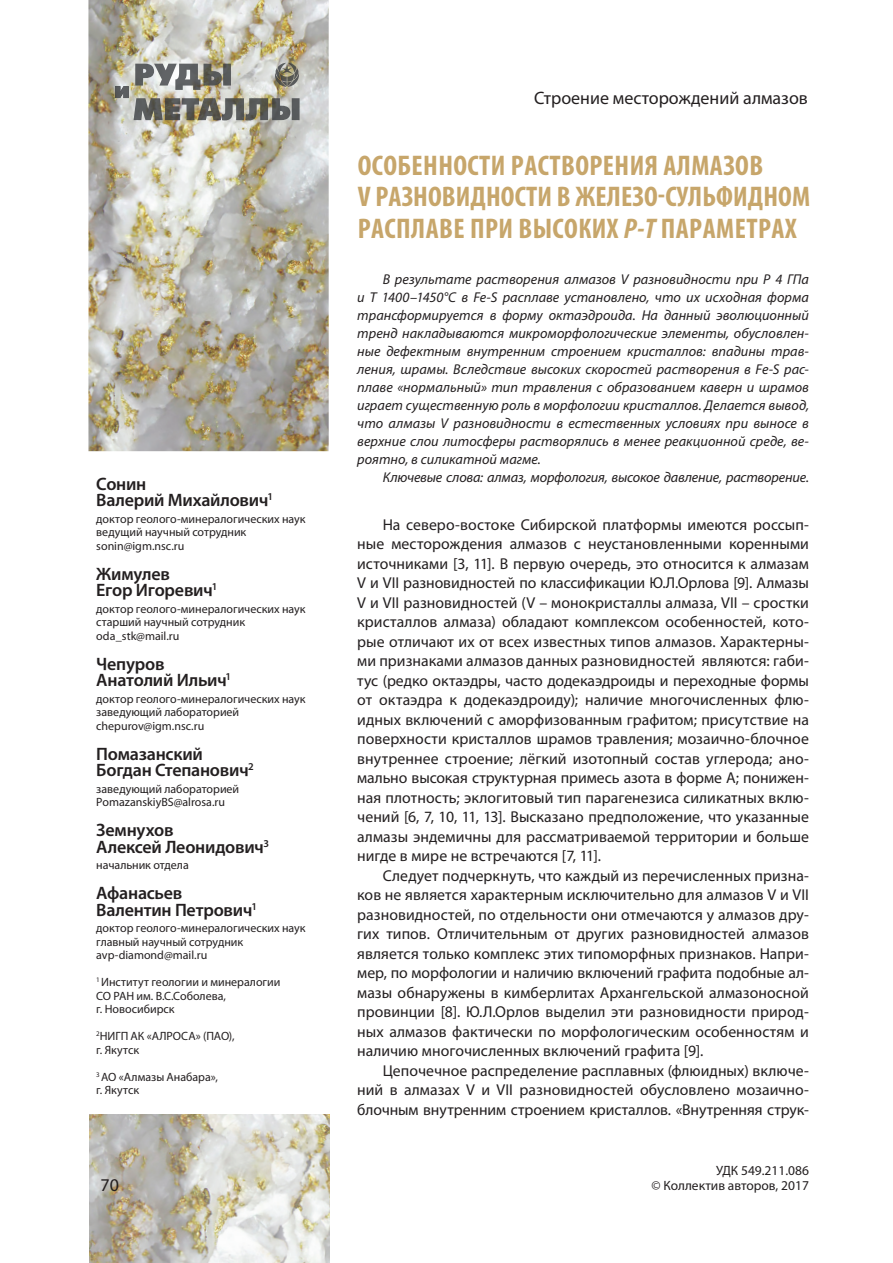
<style>
.page{position:relative;width:893px;height:1263px;background:#fff}
.page>*{position:absolute;margin:0;border:0;box-sizing:border-box;transform-origin:0 0}
.t1{font:700 condensed 28.5px/31.5px "Myriad Pro";letter-spacing:.015em;color:#c7a66b}
.Место_работы_автора{font:600 18px "Myriad Pro";letter-spacing:-.015em;color:#231f20}
.t2{font:18px "Myriad Pro";color:#231f20}
.Осн_т{font:15.75px/19.5px "Myriad Pro";color:#231f20;text-align:justify}
.Аннотация_-_русский{font:italic 14.25px/18px "Myriad Pro";letter-spacing:-.005em;color:#231f20;text-align:justify}
.t3{font:13.5px "Myriad Pro";color:#231f20}
.Место_работы_автора-2{font:12px/13.5px "Myriad Pro";color:#231f20}
.s1{font-style:italic}
</style>
<div class="page">
<img style="left:89px;top:1114px;width:241px;height:149px">
<img style="left:88px;top:0;width:241px;height:451px">
<img style="left:115px;top:63px;width:185px;height:57px">
<p class="Место_работы_автора" style="left:96px;top:472px;width:52px">Сонин</p>
<p class="Место_работы_автора" style="left:96px;top:489px;width:178px">Валерий Михайлович<sup>1</sup></p>
<p class="Место_работы_автора-2" style="left:96px;top:512px;width:211px">доктор геолого-минералогических наук ведущий научный сотрудник</p>
<p class="Место_работы_автора-2" style="left:96px;top:539px;width:90px">sonin@igm.nsc.ru</p>
<p class="Место_работы_автора" style="left:96px;top:562px;width:75px">Жимулев</p>
<p class="Место_работы_автора" style="left:96px;top:579px;width:123px">Егор Игоревич<sup>1</sup></p>
<p class="Место_работы_автора-2" style="left:96px;top:602px;width:211px">доктор геолого-минералогических наук</p>
<p class="Место_работы_автора-2" style="left:96px;top:615px;width:150px">старший научный сотрудник</p>
<p class="Место_работы_автора-2" style="left:96px;top:629px;width:85px">oda_stk@mail.ru</p>
<p class="Место_работы_автора" style="left:96px;top:652px;width:70px">Чепуров</p>
<p class="Место_работы_автора" style="left:96px;top:669px;width:136px">Анатолий Ильич<sup>1</sup></p>
<p class="Место_работы_автора-2" style="left:96px;top:692px;width:211px">доктор геолого-минералогических наук</p>
<p class="Место_работы_автора-2" style="left:96px;top:705px;width:144px">заведующий лабораторией</p>
<p class="Место_работы_автора-2" style="left:96px;top:719px;width:110px">chepurov@igm.nsc.ru</p>
<p class="Место_работы_автора" style="left:96px;top:742px;width:108px">Помазанский</p>
<p class="Место_работы_автора" style="left:96px;top:759px;width:159px">Богдан Степанович<sup>2</sup></p>
<p class="Место_работы_автора-2" style="left:96px;top:782px;width:144px">заведующий лабораторией</p>
<p class="Место_работы_автора-2" style="left:96px;top:795px;width:130px">PomazanskiyBS@alrosa.ru</p>
<p class="Место_работы_автора" style="left:96px;top:819px;width:79px">Земнухов</p>
<p class="Место_работы_автора" style="left:96px;top:835px;width:174px">Алексей Леонидович<sup>3</sup></p>
<p class="Место_работы_автора-2" style="left:96px;top:858px;width:94px">начальник отдела</p>
<p class="Место_работы_автора" style="left:96px;top:882px;width:88px">Афанасьев</p>
<p class="Место_работы_автора" style="left:96px;top:898px;width:162px">Валентин Петрович<sup>1</sup></p>
<p class="Место_работы_автора-2" style="left:96px;top:921px;width:211px">доктор геолого-минералогических наук</p>
<p class="Место_работы_автора-2" style="left:96px;top:935px;width:148px">главный научный сотрудник</p>
<p class="Место_работы_автора-2" style="left:96px;top:948px;width:112px">avp-diamond@mail.ru</p>
<p class="Место_работы_автора-2" style="left:96px;top:975px;width:186px"><sup>1</sup> Институт геологии и минералогии<br>СО РАН им. В.С.Соболева,</p>
<p class="Место_работы_автора-2" style="left:96px;top:1002px;width:80px">г. Новосибирск</p>
<p class="Место_работы_автора-2" style="left:96px;top:1029px;width:140px"><sup>2</sup>НИГП АК «АЛРОСА» (ПАО),</p>
<p class="Место_работы_автора-2" style="left:96px;top:1043px;width:44px">г. Якутск</p>
<p class="Место_работы_автора-2" style="left:96px;top:1070px;width:123px"><sup>3</sup> АО «Алмазы Анабара»,</p>
<p class="Место_работы_автора-2" style="left:96px;top:1083px;width:44px">г. Якутск</p>
<p class="t2" style="left:101px;top:1173px;width:20px">70</p>
<p class="t2" style="left:534px;top:87px;width:275px">Строение месторождений алмазов</p>
<p class="t1" style="left:358px;top:149px;width:454px">ОСОБЕННОСТИ РАСТВОРЕНИЯ АЛМАЗОВ<br>V РАЗНОВИДНОСТИ В ЖЕЛЕЗО-СУЛЬФИДНОМ<br>РАСПЛАВЕ ПРИ ВЫСОКИХ <span class="s1">Р-Т</span> ПАРАМЕТРАХ</p>
<p class="Аннотация_-_русский" style="left:357px;top:270px;width:453px;text-indent:26px">В результате растворения алмазов V разновидности при Р 4 ГПа и Т 1400–1450°С в Fe-S расплаве установлено, что их исходная форма трансформируется в форму октаэдроида. На данный эволюционный тренд накладываются микроморфологические элементы, обусловлен&shy;ные дефектным внутренним строением кристаллов: впадины трав&shy;ления, шрамы. Вследствие высоких скоростей растворения в Fe-S рас&shy;плаве «нормальный» тип травления с образованием каверн и шрамов играет существенную роль в морфологии кристаллов. Делается вывод, что алмазы V разновидности в естественных условиях при выносе в верхние слои литосферы растворялись в менее реакционной среде, ве&shy;роятно, в силикатной магме.</p>
<p class="Аннотация_-_русский" style="left:383px;top:468px;width:428px">Ключевые слова: алмаз, морфология, высокое давление, растворение.</p>
<p class="Осн_т" style="left:357px;top:514px;width:453px;text-indent:26px">На северо-востоке Сибирской платформы имеются россып&shy;ные месторождения алмазов с неустановленными коренными источниками [3, 11]. В первую очередь, это относится к алмазам V и VII разновидностей по классификации Ю.Л.Орлова [9]. Алмазы V и VII разновидностей (V – монокристаллы алмаза, VII – сростки кристаллов алмаза) обладают комплексом особенностей, кото&shy;рые отличают их от всех известных типов алмазов. Характерны&shy;ми признаками алмазов данных разновидностей являются: габи&shy;тус (редко октаэдры, часто додекаэдроиды и переходные формы от октаэдра к додекаэдроиду); наличие многочисленных флю&shy;идных включений с аморфизованным графитом; присутствие на поверхности кристаллов шрамов травления; мозаично-блочное внутреннее строение; лёгкий изотопный состав углерода; ано&shy;мально высокая структурная примесь азота в форме А; понижен&shy;ная плотность; эклогитовый тип парагенезиса силикатных вклю&shy;чений [6, 7, 10, 11, 13]. Высказано предположение, что указанные алмазы эндемичны для рассматриваемой территории и больше нигде в мире не встречаются [7, 11].</p>
<p class="Осн_т" style="left:357px;top:865px;width:453px;text-indent:26px">Следует подчеркнуть, что каждый из перечисленных призна&shy;ков не является характерным исключительно для алмазов V и VII разновидностей, по отдельности они отмечаются у алмазов дру&shy;гих типов. Отличительным от других разновидностей алмазов является только комплекс этих типоморфных признаков. Напри&shy;мер, по морфологии и наличию включений графита подобные ал&shy;мазы обнаружены в кимберлитах Архангельской алмазоносной провинции [8]. Ю.Л.Орлов выделил эти разновидности природ&shy;ных алмазов фактически по морфологическим особенностям и наличию многочисленных включений графита [9].</p>
<p class="Осн_т" style="left:357px;top:1060px;width:453px;text-indent:26px">Цепочечное распределение расплавных (флюидных) включе&shy;ний в алмазах V и VII разновидностей обусловлено мозаично&shy;блочным внутренним строением кристаллов. «Внутренняя струк-</p>
<p class="t3" style="left:716px;top:1162px;width:94px">УДК 549.211.086</p>
<p class="t3" style="left:651px;top:1177px;width:159px">© Коллектив авторов, 2017</p>
</div>
